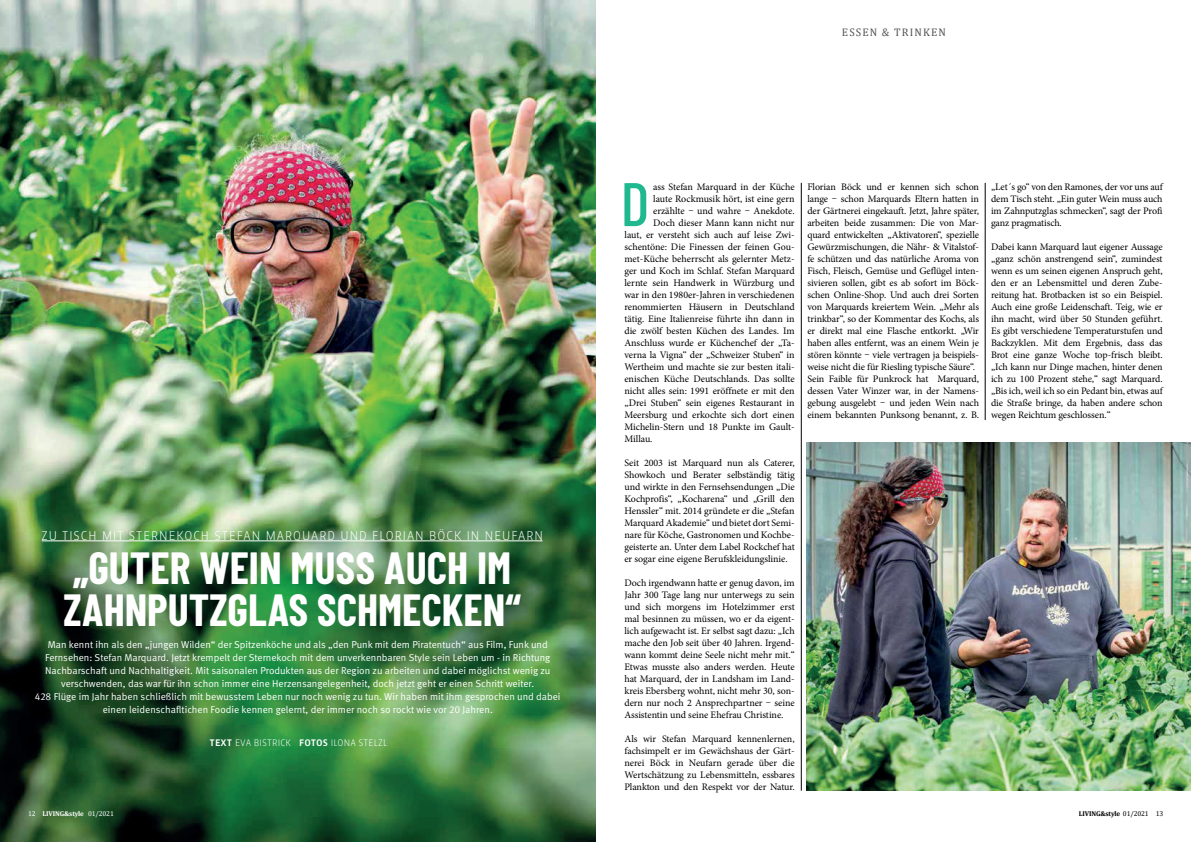
<style>
.page{position:relative;width:1191px;height:842px;background:#fff}
.page>*{position:absolute;margin:0;border:0;box-sizing:border-box;transform-origin:0 0}
.t1{font:500 61.4px "Barlow Condensed";color:#1fb88f}
.t2{font:700 44px/42px "Barlow Condensed";color:#fff}
.t3{font:300 12px "Encode Sans Compressed";letter-spacing:.14em;color:#fff}
.t4{font:11px "Cambria";letter-spacing:.1em;color:#4f5253}
.t5{font:10px/12px "Minion Pro";letter-spacing:-.01em;color:#000001;text-align:justify}
.t6{font:10px/13px "DGUV Meta";color:#fff;text-align:center}
.t7{font:300 9px "Encode Sans Compressed";letter-spacing:.09em;color:#fff}
.t8{font:700 7px "Cambria";letter-spacing:-.02em;color:#000001}
.t9{font:700 7px "Cambria";letter-spacing:-.02em;color:#fff}
.s1{font-weight:700}
.s2{font-weight:400}
</style>
<div class="page">
<img style="left:0;top:0;width:595px;height:842px">
<hr style="left:42px;top:540px;width:500px;height:1px;background:#fff">
<img style="left:806px;top:443px;width:385px;height:348px">
<hr style="left:801px;top:183px;width:1px;height:608px;background:#000001">
<hr style="left:985px;top:183px;width:1px;height:237px;background:#000001">
<p class="t3" style="left:42px;top:527px;width:502px">ZU TISCH MIT STERNEKOCH STEFAN MARQUARD UND FLORIAN BÖCK IN NEUFARN</p>
<h2 class="t2" style="left:64px;top:546px;width:459px">„GUTER WEIN MUSS AUCH IM<br>ZAHNPUTZGLAS SCHMECKEN“</h2>
<p class="t6" style="left:35px;top:638px;width:527px">Man kennt ihn als den „jungen Wilden“ der Spitzenköche und als „den Punk mit dem Piratentuch“ aus Film, Funk und Fernsehen: Stefan Marquard. Jetzt krempelt der Sternekoch mit dem unverkennbaren Style sein Leben um - in Richtung Nachbarschaft und Nachhaltigkeit. Mit saisonalen Produkten aus der Region zu arbeiten und dabei möglichst wenig zu verschwenden, das war für ihn schon immer eine Herzensangelegenheit, doch jetzt geht er einen Schritt weiter.<br>428 Flüge im Jahr haben schließlich mit bewusstem Leben nur noch wenig zu tun. Wir haben mit ihm gesprochen und dabei einen leidenschafltichen Foodie kennen gelernt, der immer noch so rockt wie vor 20 Jahren.</p>
<p class="t7" style="left:210px;top:736px;width:179px"><span class="s1">TEXT</span> EVA BISTRICK <span class="s1">FOTOS</span> ILONA STELZL</p>
<p class="t9" style="left:28px;top:808px;width:87px"><span class="s2">12</span> LIVING&amp;style <span class="s2">01/2021</span></p>
<p class="t4" style="left:842px;top:26px;width:105px">ESSEN &amp; TRINKEN</p>
<h1 class="t1" style="left:620px;top:166px;width:30px">D</h1>
<p class="t5" style="left:653px;top:181px;width:143px">ass Stefan Marquard in der Küche</p>
<p class="t5" style="left:653px;top:193px;width:143px">laute Rockmusik hört, ist eine gern</p>
<p class="t5" style="left:653px;top:205px;width:143px">erzählte – und wahre – Anekdote.</p>
<p class="t5" style="left:653px;top:217px;width:143px">Doch dieser Mann kann nicht nur</p>
<p class="t5" style="left:624px;top:229px;width:172px">laut, er versteht sich auch auf leise Zwi-</p>
<p class="t5" style="left:624px;top:241px;width:172px">schentöne: Die Finessen der feinen Gou-</p>
<p class="t5" style="left:624px;top:253px;width:172px">met-Küche beherrscht als gelernter Metz-</p>
<p class="t5" style="left:624px;top:265px;width:172px">ger und Koch im Schlaf. Stefan Marquard</p>
<p class="t5" style="left:624px;top:277px;width:172px">lernte sein Handwerk in Würzburg und</p>
<p class="t5" style="left:624px;top:289px;width:172px">war in den 1980er-Jahren in verschiedenen</p>
<p class="t5" style="left:624px;top:301px;width:172px">renommierten Häusern in Deutschland</p>
<p class="t5" style="left:624px;top:313px;width:172px">tätig. Eine Italienreise führte ihn dann in</p>
<p class="t5" style="left:624px;top:325px;width:172px">die zwölf besten Küchen des Landes. Im</p>
<p class="t5" style="left:624px;top:337px;width:172px">Anschluss wurde er Küchenchef der „Ta-</p>
<p class="t5" style="left:624px;top:349px;width:172px">verna la Vigna“ der „Schweizer Stuben“ in</p>
<p class="t5" style="left:624px;top:361px;width:172px">Wertheim und machte sie zur besten itali-</p>
<p class="t5" style="left:624px;top:373px;width:172px">enischen Küche Deutschlands. Das sollte</p>
<p class="t5" style="left:624px;top:385px;width:172px">nicht alles sein: 1991 eröffnete er mit den</p>
<p class="t5" style="left:624px;top:397px;width:172px">„Drei Stuben“ sein eigenes Restaurant in</p>
<p class="t5" style="left:624px;top:409px;width:172px">Meersburg und erkochte sich dort einen</p>
<p class="t5" style="left:624px;top:421px;width:172px">Michelin-Stern und 18 Punkte im Gault-</p>
<p class="t5" style="left:624px;top:433px;width:30px">Millau.</p>
<p class="t5" style="left:624px;top:457px;width:172px">Seit 2003 ist Marquard nun als Caterer, Showkoch und Berater selbständig tätig und wirkte in den Fernsehsendungen „Die Kochprofis“, „Kocharena“ und „Grill den Henssler“ mit. 2014 gründete er die „Stefan Marquard Akademie“ und bietet dort Semi&shy;nare für Köche, Gastronomen und Kochbe&shy;geisterte an. Unter dem Label Rockchef hat er sogar eine eigene Berufskleidungslinie.</p>
<p class="t5" style="left:624px;top:577px;width:172px">Doch irgendwann hatte er genug davon, im Jahr 300 Tage lang nur unterwegs zu sein und sich morgens im Hotelzimmer erst mal besinnen zu müssen, wo er da eigent&shy;lich aufgewacht ist. Er selbst sagt dazu: „Ich mache den Job seit über 40 Jahren. Irgend&shy;wann kommt deine Seele nicht mehr mit.“ Etwas musste also anders werden. Heute hat Marquard, der in Landsham im Land&shy;kreis Ebersberg wohnt, nicht mehr 30, son&shy;dern nur noch 2 Ansprechpartner – seine Assistentin und seine Ehefrau Christine.</p>
<p class="t5" style="left:624px;top:733px;width:172px">Als wir Stefan Marquard kennenlernen, fachsimpelt er im Gewächshaus der Gärt&shy;nerei Böck in Neufarn gerade über die Wertschätzung zu Lebensmitteln, essbares Plankton und den Respekt vor der Natur.</p>
<p class="t5" style="left:807px;top:181px;width:173px;text-align:left">Florian Böck und er kennen sich schon lange – schon Marquards Eltern hatten in der Gärtnerei eingekauft. Jetzt, Jahre später, arbeiten beide zusammen: Die von Mar&shy;quard entwickelten „Aktivatoren“, spezielle Gewürzmischungen, die Nähr- &amp; Vitalstof&shy;fe schützen und das natürliche Aroma von Fisch, Fleisch, Gemüse und Geflügel inten&shy;sivieren sollen, gibt es ab sofort im Böck&shy;schen Online-Shop. Und auch drei Sorten von Marquards kreiertem Wein. „Mehr als trinkbar“, so der Kommentar des Kochs, als er direkt mal eine Flasche entkorkt. „Wir haben alles entfernt, was an einem Wein je stören könnte – viele vertragen ja beispiels&shy;weise nicht die für Riesling typische Säure“.<br>Sein Faible für Punkrock hat Marquard, dessen Vater Winzer war, in der Namens&shy;gebung ausgelebt – und jeden Wein nach einem bekannten Punksong benannt, z. B.</p>
<p class="t5" style="left:991px;top:181px;width:173px">„Let´s go“ von den Ramones, der vor uns auf dem Tisch steht. „Ein guter Wein muss auch im Zahnputzglas schmecken“, sagt der Profi ganz pragmatisch.</p>
<p class="t5" style="left:991px;top:241px;width:173px">Dabei kann Marquard laut eigener Aussage „ganz schön anstrengend sein“, zumindest wenn es um seinen eigenen Anspruch geht, den er an Lebensmittel und deren Zube&shy;reitung hat. Brotbacken ist so ein Beispiel.<br>Auch eine große Leidenschaft. Teig, wie er ihn macht, wird über 50 Stunden geführt.<br>Es gibt verschiedene Temperaturstufen und Backzyklen. Mit dem Ergebnis, dass das Brot eine ganze Woche top-frisch bleibt. „Ich kann nur Dinge machen, hinter denen ich zu 100 Prozent stehe,“ sagt Marquard. „Bis ich, weil ich so ein Pedant bin, etwas auf die Straße bringe, da haben andere schon wegen Reichtum geschlossen.“</p>
<p class="t8" style="left:1078px;top:808px;width:86px">LIVING&amp;style <span class="s2">01/2021 13</span></p>
</div>
